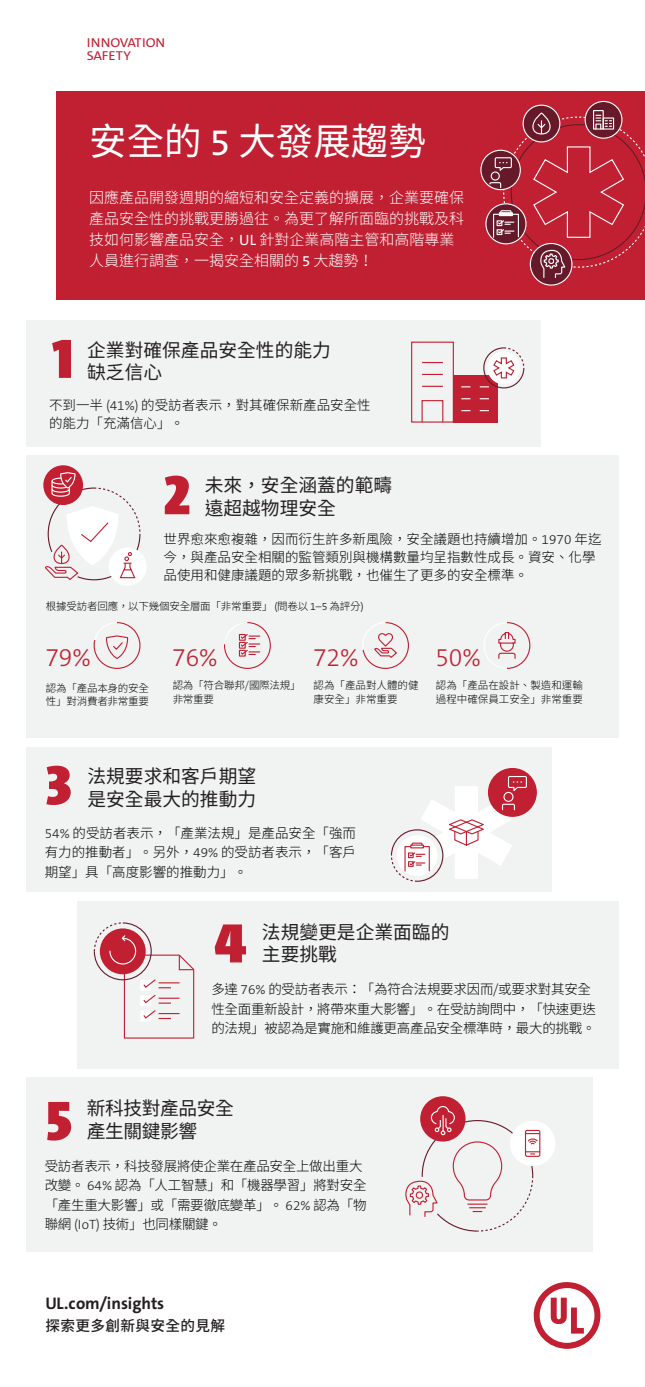
<style>
.page{position:relative;width:645px;height:1387px;background:#fff}
.page>*{position:absolute;margin:0;border:0;box-sizing:border-box;transform-origin:0 0}
.t1{font:900 56.25px "The Sans Cd C4 s";color:#c02032;scale:1.25 1}
.t2{font:37.5px "Noto Sans CJ Ktc";color:#fff}
.t3{font:300 24.75px "The Sans C5";letter-spacing:-.005em;color:#c02032}
.t4{font:18.75px/22.5px "Noto Sans CJ Ktc";color:#231f20}
.t5{font:18.75px/22.5px "Noto Sans CJ Ktc";letter-spacing:-.02em;color:#231f20}
.t6{font:700 16.88px "The Sans C5";color:#231f20}
.t7{font:300 15px/21px "Noto Sans CJ Ktc";color:#fff}
.t8{font:500 14.62px "Noto Sans CJ Ktc";letter-spacing:.025em;color:#231f20}
.t9{font:300 13.5px/18px "Noto Sans CJ Ktc";color:#000}
.t10{font:300 13.5px/19.5px "Noto Sans CJ Ktc";letter-spacing:-.02em;color:#000}
.t11{font:12.9px/12.9px "The Sans C5";letter-spacing:.005em;color:#c02032;scale:1.08 1}
.t12{font:300 10.5px/13.5px "Noto Sans CJ Ktc";letter-spacing:-.02em;color:#000}
.t13{font:300 10.5px/13.5px "Noto Sans CJ Ktc";color:#000}
.s1{font-family:"The Sans C5"}
.s2{font-family:"The Sans C5";font-weight:400}
.s3{font-family:"The Sans C5";color:#231f20}
</style>
<div class="page">
<div style="left:56px;top:91px;width:589px;height:209px;background:#c02032"></div>
<div style="left:78px;top:901px;width:541px;height:167px;background:#f1f2f2"></div>
<div style="left:26px;top:320px;width:514px;height:127px;background:#f1f2f2"></div>
<svg style="left:411px;top:341px;width:43px;height:82px"></svg>
<div style="left:422px;top:400px;width:21px;height:23px;border:1px solid #c02032"></div>
<div style="left:453px;top:375px;width:44px;height:48px;background:#c02032"></div>
<svg style="left:480px;top:347px;width:45px;height:42px"></svg>
<div style="left:26px;top:456px;width:593px;height:282px;background:#f1f2f2"></div>
<svg style="left:224px;top:622px;width:37px;height:35px"></svg>
<div style="left:224px;top:622px;width:47px;height:47px;border:1px solid #c02032;border-radius:23px"></div>
<svg style="left:362px;top:622px;width:47px;height:47px"></svg>
<svg style="left:484px;top:622px;width:47px;height:47px"></svg>
<svg style="left:93px;top:622px;width:48px;height:47px"></svg>
<div style="left:109px;top:548px;width:38px;height:38px;background:#fff;border-radius:50%"></div>
<svg style="left:43px;top:465px;width:40px;height:40px"></svg>
<svg style="left:45px;top:471px;width:96px;height:110px"></svg>
<div style="left:26px;top:747px;width:526px;height:145px;background:#f1f2f2"></div>
<div style="left:488px;top:768px;width:49px;height:49px;background:#c02032;border-radius:50%"></div>
<svg style="left:391px;top:775px;width:137px;height:107px"></svg>
<div style="left:26px;top:1077px;width:567px;height:174px;background:#f1f2f2"></div>
<div style="left:510px;top:1121px;width:45px;height:45px;background:#fff;border-radius:50%"></div>
<div style="left:420px;top:1096px;width:46px;height:46px;background:#c02032;border-radius:50%"></div>
<svg style="left:405px;top:1105px;width:135px;height:127px"></svg>
<svg style="left:93px;top:922px;width:102px;height:117px"></svg>
<svg style="left:533px;top:1282px;width:67px;height:67px"></svg>
<svg style="left:523px;top:105px;width:37px;height:37px"></svg>
<div style="left:523px;top:105px;width:37px;height:37px;border:1px solid #fff;border-radius:50%"></div>
<svg style="left:530px;top:243px;width:42px;height:42px"></svg>
<div style="left:530px;top:243px;width:43px;height:43px;border:1px solid #fff;border-radius:50%"></div>
<svg style="left:486px;top:204px;width:40px;height:40px"></svg>
<div style="left:485px;top:203px;width:42px;height:41px;border:1px solid #fff;border-radius:50%"></div>
<svg style="left:481px;top:150px;width:39px;height:40px"></svg>
<div style="left:480px;top:150px;width:41px;height:40px;border:1px solid #fff;border-radius:50%"></div>
<svg style="left:585px;top:101px;width:37px;height:37px"></svg>
<div style="left:585px;top:101px;width:37px;height:38px;border:1px solid #fff;border-radius:50%"></div>
<svg style="left:489px;top:109px;width:156px;height:170px"></svg>
<p class="t11" style="left:87px;top:36px;width:74px">INNOVATION<br>SAFETY</p>
<h2 class="t2" style="left:89px;top:120px;width:338px">安全的 <span class="s1">5</span> 大發展趨勢</h2>
<p class="t7" style="left:89px;top:187px;width:377px">因應產品開發週期的縮短和安全定義的擴展，企業要確保產品安全性的挑戰更勝過往。為更了解所面臨的挑戰及科技如何影響產品安全，<span class="s2">UL</span> 針對企業高階主管和高階專業人員進行調查，一揭安全相關的 <span class="s2">5</span> 大趨勢！</p>
<h1 class="t1" style="left:52px;top:323px;width:19px">1</h1>
<h3 class="t4" style="left:87px;top:339px;width:245px">企業對確保產品安全性的能力缺乏信心</h3>
<p class="t9" style="left:49px;top:396px;width:323px">不到一半 <span class="s3">(41%)</span> 的受訪者表示，對其確保新產品安全性的能力「充滿信心」。</p>
<h1 class="t1" style="left:164px;top:459px;width:23px">2</h1>
<h3 class="t4" style="left:205px;top:475px;width:189px">未來，安全涵蓋的範疇遠超越物理安全</h3>
<p class="t9" style="left:164px;top:531px;width:439px">世界愈來愈複雜，因而衍生許多新風險，安全議題也持續增加。<span class="s3">1970</span> 年迄今，與產品安全相關的監管類別與機構數量均呈指數性成長。資安、化學品使用和健康議題的眾多新挑戰，也催生了更多的安全標準。</p>
<p class="t12" style="left:46px;top:600px;width:319px">根據受訪者回應，以下幾個安全層面「非常重要」 <span class="s1">(</span>問卷以 <span class="s1">1–5</span> 為評分<span class="s1">)</span></p>
<h3 class="t3" style="left:45px;top:641px;width:47px">79%</h3>
<h3 class="t3" style="left:172px;top:641px;width:47px">76%</h3>
<h3 class="t3" style="left:313px;top:641px;width:47px">72%</h3>
<h3 class="t3" style="left:435px;top:641px;width:47px">50%</h3>
<p class="t12" style="left:46px;top:681px;width:105px">認為「產品本身的安全性」對消費者非常重要</p>
<p class="t12" style="left:173px;top:679px;width:129px">認為「符合聯邦/國際法規」非常重要</p>
<p class="t13" style="left:314px;top:679px;width:106px">認為「產品對人體的健康安全」非常重要</p>
<p class="t13" style="left:436px;top:679px;width:148px">認為「產品在設計、製造和運輸過程中確保員工安全」非常重要</p>
<h1 class="t1" style="left:46px;top:749px;width:22px">3</h1>
<h3 class="t4" style="left:87px;top:765px;width:170px">法規要求和客戶期望是安全最大的推動力</h3>
<p class="t9" style="left:45px;top:824px;width:313px;line-height:19.5px;text-align:justify"><span class="s3">54%</span> 的受訪者表示，「產業法規」是產品安全「強而有力的推動者」。另外，<span class="s3">49%</span> 的受訪者表示，「客戶期望」具「高度影響的推動力」。</p>
<h3 class="t4" style="left:262px;top:921px;width:189px">法規變更是企業面臨的主要挑戰</h3>
<p class="t10" style="left:211px;top:980px;width:386px">多達 <span class="s3">76%</span> 的受訪者表示：「為符合法規要求因而/或要求對其安全性全面重新設計，將帶來重大影響」。在受訪詢問中，「快速更迭的法規」被認為是實施和維護更高產品安全標準時，最大的挑戰。</p>
<h1 class="t1" style="left:214px;top:907px;width:27px">4</h1>
<h1 class="t1" style="left:46px;top:1085px;width:22px">5</h1>
<h3 class="t5" style="left:87px;top:1097px;width:149px">新科技對產品安全產生關鍵影響</h3>
<p class="t10" style="left:45px;top:1156px;width:323px">受訪者表示，科技發展將使企業在產品安全上做出重大改變。 <span class="s3">64%</span> 認為「人工智慧」和「機器學習」將對安全「產生重大影響」或「需要徹底變革」。 <span class="s3">62%</span> 認為「物聯網 <span class="s3">(IoT)</span> 技術」也同樣關鍵。</p>
<p class="t6" style="left:45px;top:1293px;width:120px">UL.com/insights</p>
<p class="t8" style="left:45px;top:1318px;width:181px">探索更多創新與安全的見解</p>
</div>
